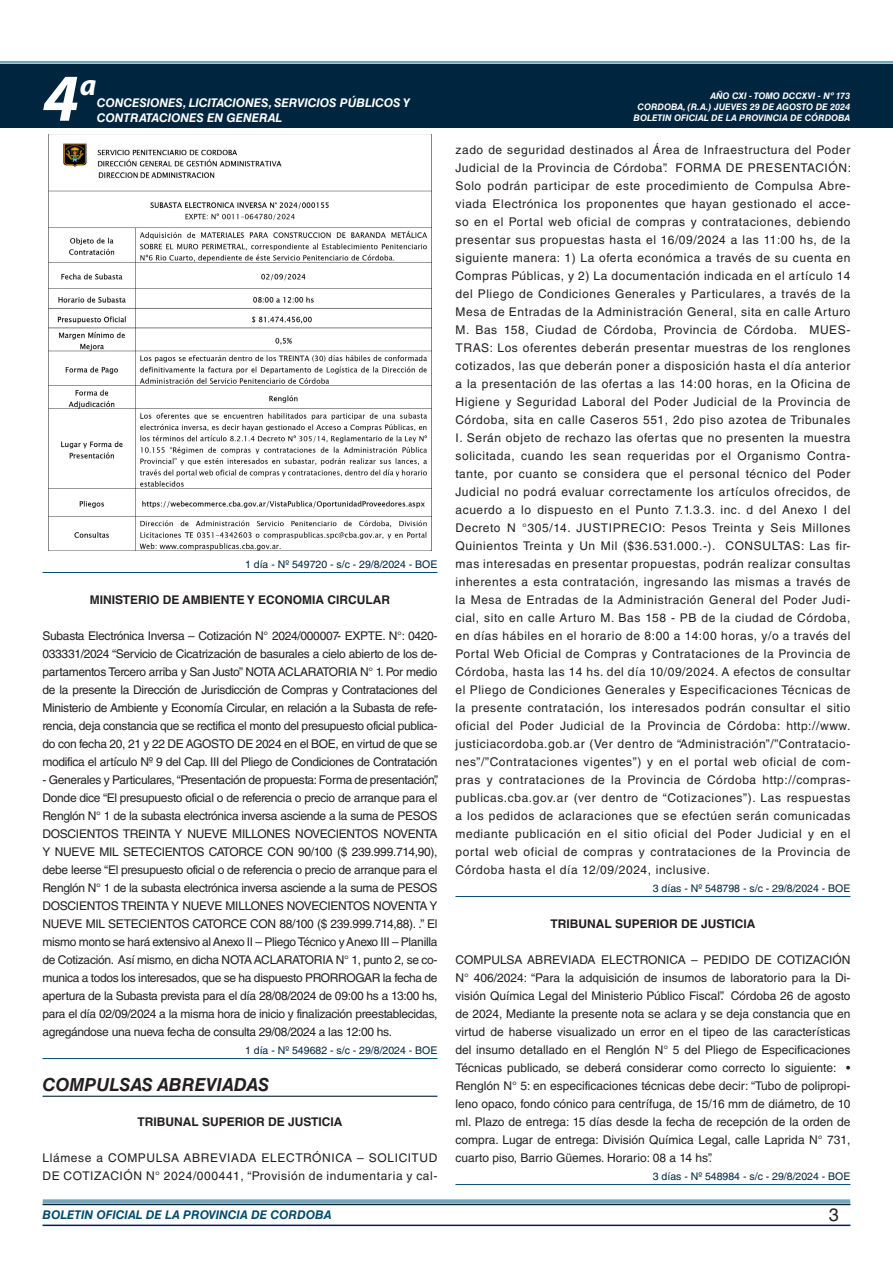
<style>
.page{position:relative;width:893px;height:1263px;background:#fff}
.page>*{position:absolute;margin:0;border:0;box-sizing:border-box;transform-origin:0 0}
.t1{font:italic 700 67.5px "Myriad Pro";color:#fff}
.t2{font:italic 700 30px "Myriad Pro";color:#fff}
.NOMBRE_DE_MINISTERIO{font:italic 700 18px "Helvetica LT Std";color:#231f20}
.t3{font:18px "Helvetica LT Std";color:#231f20}
.TEXTO_BASE{font:12px/18px "Helvetica LT Std";letter-spacing:.01em;color:#231f20;text-align:justify}
.TEXTO_BASE-2{font:12px/18px "Helvetica LT Std";letter-spacing:.05em;color:#231f20}
.RESUELVE{font:700 12px "Helvetica LT Std";color:#231f20}
.t4{font:italic 700 12px/14.4px "Helvetica LT Std";color:#fff}
.t5{font:italic 700 12px "Helvetica LT Std";color:#004b6c}
.FECHA_DE_VENCIMIENTO{font:10.5px "Helvetica LT Std";color:#00263f}
.t6{font:italic 700 9px/10.8px "Helvetica LT Std";color:#fff;text-align:right}
</style>
<div class="page">
<div style="left:0;top:61px;width:893px;height:6px;background:#fff;opacity:.75"></div>
<hr style="left:43px;top:1224px;width:807px;height:2px;background:#00263f">
<div style="left:42px;top:1198px;width:809px;height:8px;background:#fff;opacity:.75"></div>
<div style="left:0;top:64px;width:893px;height:64px;background:#00263f"></div>
<hr style="left:43px;top:572px;width:394px;height:1px;background:#004b6c">
<hr style="left:43px;top:1058px;width:394px;height:1px;background:#004b6c">
<hr style="left:43px;top:1096px;width:394px;height:1px;background:#00263f">
<img style="left:49px;top:143px;width:382px;height:407px">
<hr style="left:455px;top:896px;width:395px;height:1px;background:#004b6c">
<hr style="left:455px;top:1184px;width:395px;height:1px;background:#004b6c">
<h1 class="t1" style="left:43px;top:54px;width:38px">4</h1>
<h2 class="t2" style="left:80px;top:66px;width:18px">a</h2>
<p class="t4" style="left:97px;top:96px;width:315px">CONCESIONES, LICITACIONES, SERVICIOS PÚBLICOS Y<br>CONTRATACIONES EN GENERAL</p>
<p class="FECHA_DE_VENCIMIENTO" style="left:245px;top:558px;width:194px">1 día - Nº 549720 - s/c - 29/8/2024 - BOE</p>
<p class="RESUELVE" style="left:90px;top:592px;width:302px">MINISTERIO DE AMBIENTE Y ECONOMIA CIRCULAR</p>
<p class="TEXTO_BASE" style="left:43px;top:627px;width:396px">Subasta Electrónica Inversa – Cotización N° 2024/000007- EXPTE. N°: 0420- 033331/2024 “Servicio de Cicatrización de basurales a cielo abierto de los de&shy;partamentos Tercero arriba y San Justo” NOTA ACLARATORIA N° 1. Por medio de la presente la Dirección de Jurisdicción de Compras y Contrataciones del Ministerio de Ambiente y Economía Circular, en relación a la Subasta de refe&shy;rencia, deja constancia que se rectifica el monto del presupuesto oficial publica&shy;do con fecha 20, 21 y 22 DE AGOSTO DE 2024 en el BOE, en virtud de que se modifica el artículo Nº 9 del Cap. III del Pliego de Condiciones de Contratación</p>
<p class="TEXTO_BASE" style="left:43px;top:771px;width:397px">- Generales y Particulares, “Presentación de propuesta: Forma de presentación”, Donde dice “El presupuesto oficial o de referencia o precio de arranque para el Renglón N° 1 de la subasta electrónica inversa asciende a la suma de PESOS DOSCIENTOS TREINTA Y NUEVE MILLONES NOVECIENTOS NOVENTA Y NUEVE MIL SETECIENTOS CATORCE CON 90/100 ($ 239.999.714,90), debe leerse “El presupuesto oficial o de referencia o precio de arranque para el Renglón N° 1 de la subasta electrónica inversa asciende a la suma de PESOS DOSCIENTOS TREINTA Y NUEVE MILLONES NOVECIENTOS NOVENTA Y NUEVE MIL SETECIENTOS CATORCE CON 88/100 ($ 239.999.714,88). .” El mismo monto se hará extensivo al Anexo II – Pliego Técnico y Anexo III – Planilla de Cotización. Así mismo, en dicha NOTA ACLARATORIA N° 1, punto 2, se co&shy;munica a todos los interesados, que se ha dispuesto PRORROGAR la fecha de apertura de la Subasta prevista para el día 28/08/2024 de 09:00 hs a 13:00 hs, para el día 02/09/2024 a la misma hora de inicio y finalización preestablecidas, agregándose una nueva fecha de consulta 29/08/2024 a las 12:00 hs.</p>
<p class="FECHA_DE_VENCIMIENTO" style="left:245px;top:1044px;width:194px">1 día - Nº 549682 - s/c - 29/8/2024 - BOE</p>
<p class="NOMBRE_DE_MINISTERIO" style="left:43px;top:1074px;width:228px">COMPULSAS ABREVIADAS</p>
<p class="RESUELVE" style="left:137px;top:1114px;width:206px">TRIBUNAL SUPERIOR DE JUSTICIA</p>
<p class="TEXTO_BASE-2" style="left:43px;top:1149px;width:396px">Llámese a COMPULSA ABREVIADA ELECTRÓNICA – SOLICITUD<br>DE COTIZACIÓN N° 2024/000441, “Provisión de indumentaria y cal-</p>
<p class="t6" style="left:637px;top:91px;width:214px">AÑO CXI - TOMO DCCXVI - Nº 173<br>CORDOBA, (R.A.) JUEVES 29 DE AGOSTO DE 2024</p>
<p class="t6" style="left:634px;top:112px;width:218px">BOLETIN OFICIAL DE LA PROVINCIA DE CÓRDOBA</p>
<p class="TEXTO_BASE" style="left:455px;top:141px;width:397px">zado de seguridad destinados al Área de Infraestructura del Poder Judicial de la Provincia de Córdoba”. FORMA DE PRESENTACIÓN:<br>Solo podrán participar de este procedimiento de Compulsa Abre&shy;viada Electrónica los proponentes que hayan gestionado el acce&shy;so en el Portal web oficial de compras y contrataciones, debiendo presentar sus propuestas hasta el 16/09/2024 a las 11:00 hs, de la siguiente manera: 1) La oferta económica a través de su cuenta en Compras Públicas, y 2) La documentación indicada en el artículo 14 del Pliego de Condiciones Generales y Particulares, a través de la Mesa de Entradas de la Administración General, sita en calle Arturo M. Bas 158, Ciudad de Córdoba, Provincia de Córdoba. MUES-TRAS: Los oferentes deberán presentar muestras de los renglones cotizados, las que deberán poner a disposición hasta el día anterior a la presentación de las ofertas a las 14:00 horas, en la Oficina de Higiene y Seguridad Laboral del Poder Judicial de la Provincia de Córdoba, sita en calle Caseros 551, 2do piso azotea de Tribunales I. Serán objeto de rechazo las ofertas que no presenten la muestra solicitada, cuando les sean requeridas por el Organismo Contra&shy;tante, por cuanto se considera que el personal técnico del Poder Judicial no podrá evaluar correctamente los artículos ofrecidos, de acuerdo a lo dispuesto en el Punto 7.1.3.3. inc. d del Anexo I del Decreto N °305/14. JUSTIPRECIO: Pesos Treinta y Seis Millones Quinientos Treinta y Un Mil ($36.531.000.-). CONSULTAS: Las fir&shy;mas interesadas en presentar propuestas, podrán realizar consultas inherentes a esta contratación, ingresando las mismas a través de la Mesa de Entradas de la Administración General del Poder Judi&shy;cial, sito en calle Arturo M. Bas 158 - PB de la ciudad de Córdoba, en días hábiles en el horario de 8:00 a 14:00 horas, y/o a través del Portal Web Oficial de Compras y Contrataciones de la Provincia de Córdoba, hasta las 14 hs. del día 10/09/2024. A efectos de consultar el Pliego de Condiciones Generales y Especificaciones Técnicas de la presente contratación, los interesados podrán consultar el sitio oficial del Poder Judicial de la Provincia de Córdoba: http://www. justiciacordoba.gob.ar (Ver dentro de “Administración”/”Contratacio&shy;nes”/”Contrataciones vigentes”) y en el portal web oficial de com&shy;pras y contrataciones de la Provincia de Córdoba http://compras&shy;publicas.cba.gov.ar (ver dentro de “Cotizaciones”). Las respuestas a los pedidos de aclaraciones que se efectúen serán comunicadas mediante publicación en el sitio oficial del Poder Judicial y en el portal web oficial de compras y contrataciones de la Provincia de Córdoba hasta el día 12/09/2024, inclusive.</p>
<p class="FECHA_DE_VENCIMIENTO" style="left:653px;top:882px;width:199px">3 días - Nº 548798 - s/c - 29/8/2024 - BOE</p>
<p class="RESUELVE" style="left:550px;top:916px;width:206px">TRIBUNAL SUPERIOR DE JUSTICIA</p>
<p class="TEXTO_BASE" style="left:455px;top:951px;width:396px">COMPULSA ABREVIADA ELECTRONICA – PEDIDO DE COTIZACIÓN N° 406/2024: “Para la adquisición de insumos de laboratorio para la Di&shy;visión Química Legal del Ministerio Público Fiscal”. Córdoba 26 de agosto de 2024, Mediante la presente nota se aclara y se deja constancia que en virtud de haberse visualizado un error en el tipeo de las características del insumo detallado en el Renglón N° 5 del Pliego de Especificaciones Técnicas publicado, se deberá considerar como correcto lo siguiente: • Renglón N° 5: en especificaciones técnicas debe decir: “Tubo de polipropi&shy;leno opaco, fondo cónico para centrífuga, de 15/16 mm de diámetro, de 10 ml. Plazo de entrega: 15 días desde la fecha de recepción de la orden de compra. Lugar de entrega: División Química Legal, calle Laprida N° 731, cuarto piso, Barrio Güemes. Horario: 08 a 14 hs”.</p>
<p class="FECHA_DE_VENCIMIENTO" style="left:653px;top:1170px;width:199px">3 días - Nº 548984 - s/c - 29/8/2024 - BOE</p>
<p class="t5" style="left:43px;top:1208px;width:290px">BOLETIN OFICIAL DE LA PROVINCIA DE CORDOBA</p>
<h3 class="t3" style="left:829px;top:1204px;width:12px">3</h3>
</div>
